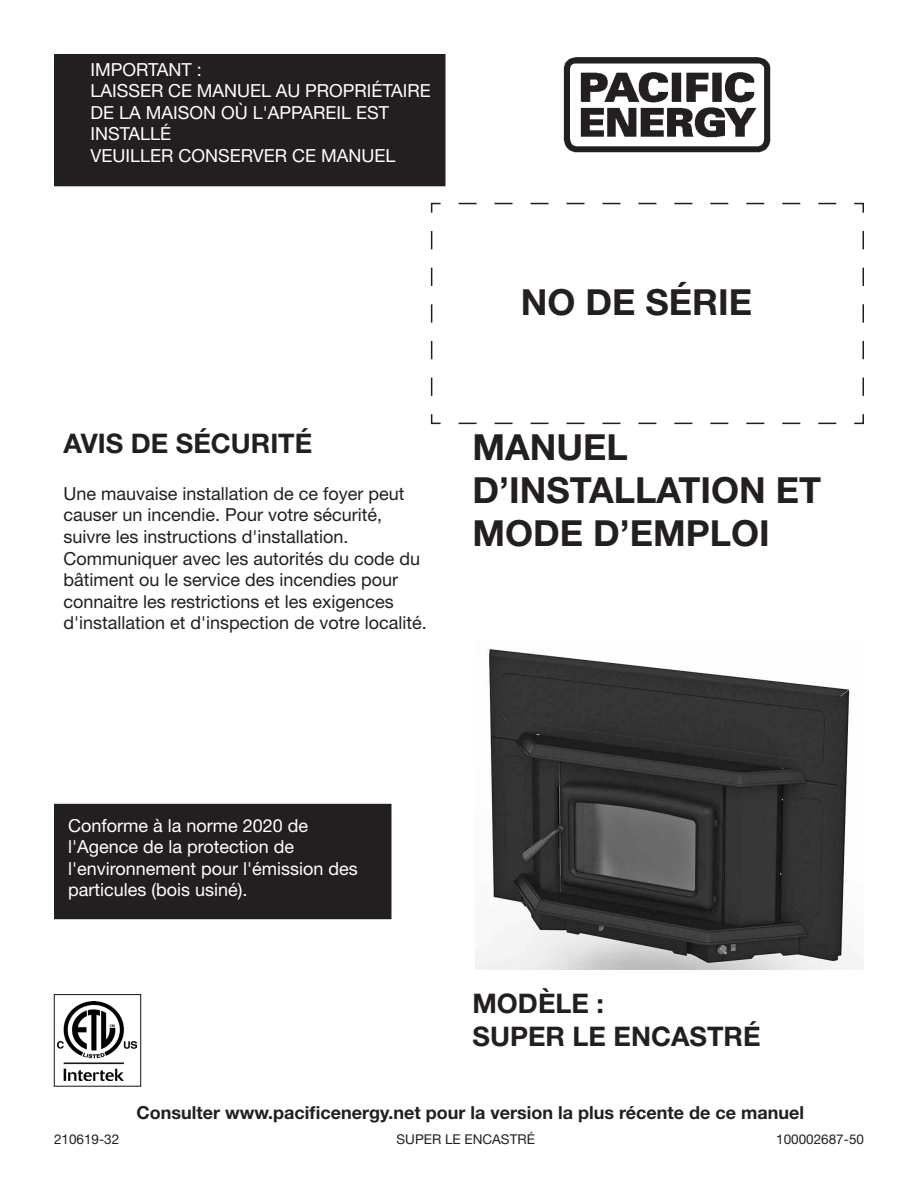
<style>
.page{position:relative;width:918px;height:1188px;background:#fff}
.page>*{position:absolute;margin:0;border:0;box-sizing:border-box;transform-origin:0 0}
.Bold_24_pt_TC{font:700 36px/43.2px "Helvetica Neue LT Std";color:#231f20}
.Bold_18_pt_TC{font:700 27px "Helvetica Neue LT Std";color:#231f20}
._12_pt_text_TC{font:18px/21.6px "Helvetica Neue LT Std";color:#231f20}
._12_pt_text_TC-2{font:18px/21.6px "Helvetica Neue LT Std";color:#fff}
.Bold_12_pt_TC{font:700 18px "Helvetica Neue LT Std";color:#231f20}
._9_pt_text_TC{font:13.5px "Helvetica Neue LT Std";color:#231f20}
</style>
<div class="page">
<img style="left:563px;top:57px;width:208px;height:96px">
<img style="left:58px;top:1002px;width:78px;height:78px">
<div style="left:54px;top:994px;width:87px;height:93px;border:1px solid #231f20"></div>
<div style="left:55px;top:55px;width:390px;height:131px;background:#231f20"></div>
<div style="left:54px;top:54px;width:392px;height:132px;border:2px solid #231f20"></div>
<div style="left:55px;top:805px;width:336px;height:113px;background:#231f20"></div>
<div style="left:54px;top:804px;width:338px;height:115px;border:2px solid #231f20"></div>
<img style="left:475px;top:649px;width:389px;height:320px">
<svg style="left:430px;top:202px;width:434px;height:223px"></svg>
<p class="_12_pt_text_TC-2" style="left:90px;top:58px;width:113px">IMPORTANT :</p>
<p class="_12_pt_text_TC-2" style="left:90px;top:80px;width:342px">LAISSER CE MANUEL AU PROPRIÉTAIRE<br>DE LA MAISON OÙ L'APPAREIL EST<br>INSTALLÉ</p>
<p class="_12_pt_text_TC-2" style="left:90px;top:144px;width:307px">VEUILLER CONSERVER CE MANUEL</p>
<p class="Bold_18_pt_TC" style="left:64px;top:427px;width:250px">AVIS DE SÉCURITÉ</p>
<p class="_12_pt_text_TC" style="left:64px;top:482px;width:365px">Une mauvaise installation de ce foyer peut causer un incendie. Pour votre sécurité, suivre les instructions d'installation.<br>Communiquer avec les autorités du code du bâtiment ou le service des incendies pour connaitre les restrictions et les exigences d'installation et d'inspection de votre localité.</p>
<p class="Bold_24_pt_TC" style="left:521px;top:280px;width:233px">NO DE SÉRIE</p>
<p class="Bold_24_pt_TC" style="left:472px;top:424px;width:350px">MANUEL<br>D’INSTALLATION ET<br>MODE D’EMPLOI</p>
<p class="_12_pt_text_TC-2" style="left:68px;top:814px;width:291px">Conforme à la norme 2020 de l'Agence de la protection de l'environnement pour l'émission des particules (bois usiné).</p>
<p class="Bold_18_pt_TC" style="left:472px;top:987px;width:133px">MODÈLE :</p>
<p class="Bold_18_pt_TC" style="left:472px;top:1019px;width:290px">SUPER LE ENCASTRÉ</p>
<p class="Bold_12_pt_TC" style="left:136px;top:1101px;width:669px">Consulter www.pacificenergy.net pour la version la plus récente de ce manuel</p>
<p class="_9_pt_text_TC" style="left:54px;top:1131px;width:67px">210619-32</p>
<p class="_9_pt_text_TC" style="left:397px;top:1131px;width:140px">SUPER LE ENCASTRÉ</p>
<p class="_9_pt_text_TC" style="left:776px;top:1131px;width:89px">100002687-50</p>
</div>
